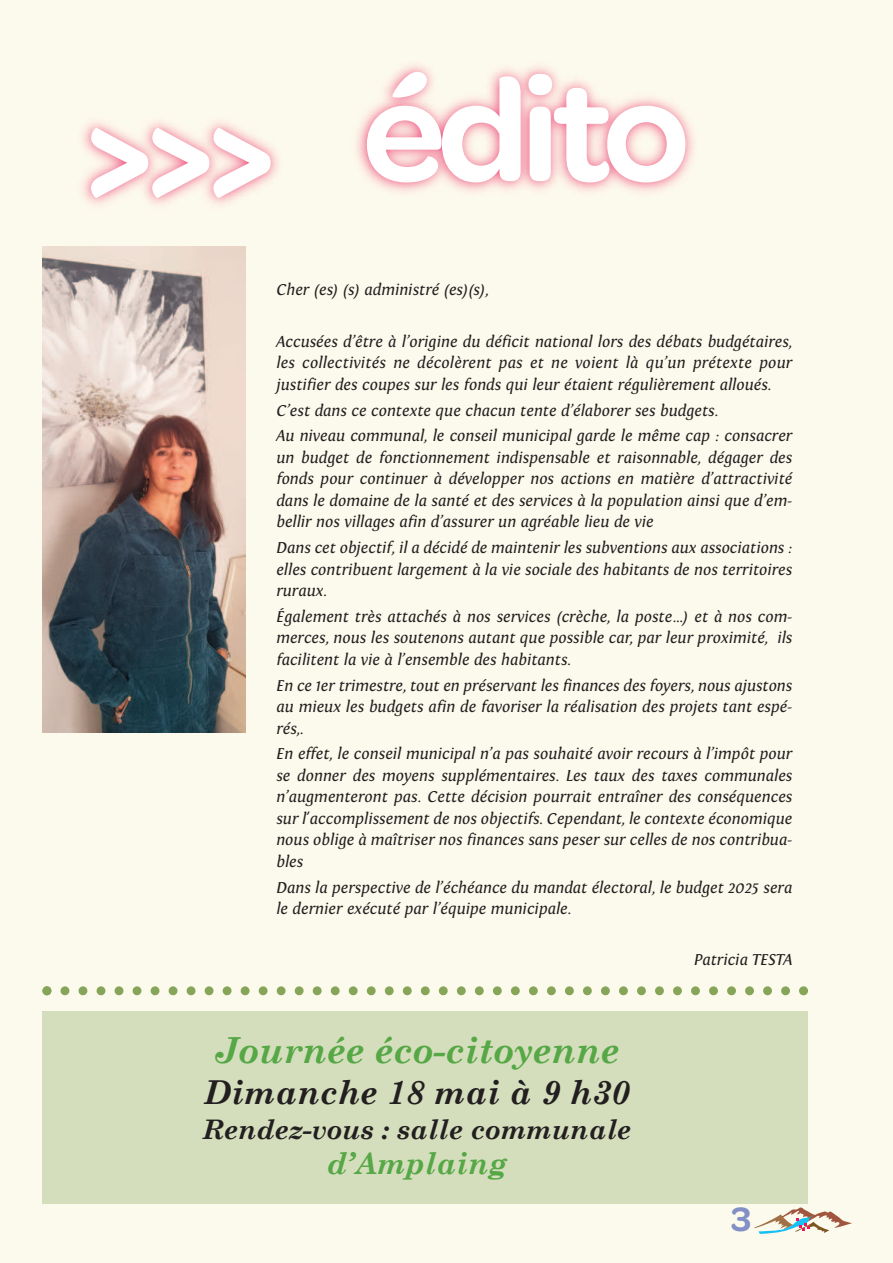
<style>
.page{position:relative;width:893px;height:1263px;background:#fcfaec}
.page>*{position:absolute;margin:0;border:0;box-sizing:border-box;transform-origin:0 0}
.t1{font:600 150px "Omnes";letter-spacing:-.05em;color:#fff}
.t2{font:italic 700 36px "Century Schoolbook";color:#56a745}
.t3{font:600 36px "Omnes";color:#838fc7}
.t4{font:italic 700 33px "Century Schoolbook";color:#231f20}
.t5{font:italic 700 30px "Century Schoolbook";color:#56a745}
.t6{font:italic 700 27px "Century Schoolbook";color:#231f20}
.t7{font:italic 16.5px/21.5px "Fontin";color:#231f20;text-align:justify}
</style>
<div class="page">
<img style="left:356px;top:65px;width:338px;height:127px">
<img style="left:42px;top:121px;width:237px;height:201px">
<svg style="left:754px;top:1207px;width:98px;height:27px"></svg>
<img style="left:43px;top:247px;width:203px;height:485px">
<svg style="left:42px;top:986px;width:766px;height:9px"></svg>
<div style="left:43px;top:1011px;width:765px;height:193px;background:#d4debc"></div>
<h1 class="t1" style="left:85px;top:41px;width:606px">&gt;&gt;&gt; édito</h1>
<p class="t7" style="left:276px;top:280px;width:214px">Cher (es) (s) administré (es)(s),</p>
<p class="t7" style="left:276px;top:331px;width:517px">Accusées d’être à l’origine du déficit national lors des débats budgétaires, les collectivités ne décolèrent pas et ne voient là qu’un prétexte pour justifier des coupes sur les fonds qui leur étaient régulièrement alloués.</p>
<p class="t7" style="left:276px;top:398px;width:517px;line-height:25.8px">C’est dans ce contexte que chacun tente d’élaborer ses budgets.<br>Au niveau communal, le conseil municipal garde le même cap : consacrer</p>
<p class="t7" style="left:276px;top:447px;width:517px">un budget de fonctionnement indispensable et raisonnable, dégager des fonds pour continuer à développer nos actions en matière d’attractivité dans le domaine de la santé et des services à la population ainsi que d’em&shy;bellir nos villages afin d’assurer un agréable lieu de vie</p>
<p class="t7" style="left:276px;top:537px;width:518px">Dans cet objectif, il a décidé de maintenir les subventions aux associations : elles contribuent largement à la vie sociale des habitants de nos territoires ruraux.</p>
<p class="t7" style="left:276px;top:606px;width:517px">Également très attachés à nos services (crèche, la poste…) et à nos com&shy;merces, nous les soutenons autant que possible car, par leur proximité, ils facilitent la vie à l’ensemble des habitants.</p>
<p class="t7" style="left:276px;top:675px;width:517px">En ce 1er trimestre, tout en préservant les finances des foyers, nous ajustons au mieux les budgets afin de favoriser la réalisation des projets tant espé&shy;rés,.</p>
<p class="t7" style="left:276px;top:744px;width:518px">En effet, le conseil municipal n’a pas souhaité avoir recours à l’impôt pour se donner des moyens supplémentaires. Les taux des taxes communales n’augmenteront pas. Cette décision pourrait entraîner des conséquences sur l'accomplissement de nos objectifs. Cependant, le contexte économique nous oblige à maîtriser nos finances sans peser sur celles de nos contribua&shy;bles</p>
<p class="t7" style="left:276px;top:877px;width:517px">Dans la perspective de l’échéance du mandat électoral, le budget 2025 sera le dernier exécuté par l’équipe municipale.</p>
<p class="t7" style="left:694px;top:950px;width:100px">Patricia TESTA</p>
<h2 class="t2" style="left:214px;top:1036px;width:407px">JournÈe Èco-citoyenne</h2>
<h3 class="t4" style="left:204px;top:1080px;width:428px">Dimanche 18 mai ‡ 9 h30</h3>
<h3 class="t6" style="left:203px;top:1119px;width:430px">Rendez-vous : salle communale</h3>
<h3 class="t5" style="left:327px;top:1152px;width:181px">díAmplaing</h3>
<h2 class="t3" style="left:731px;top:1197px;width:22px">3</h2>
</div>
